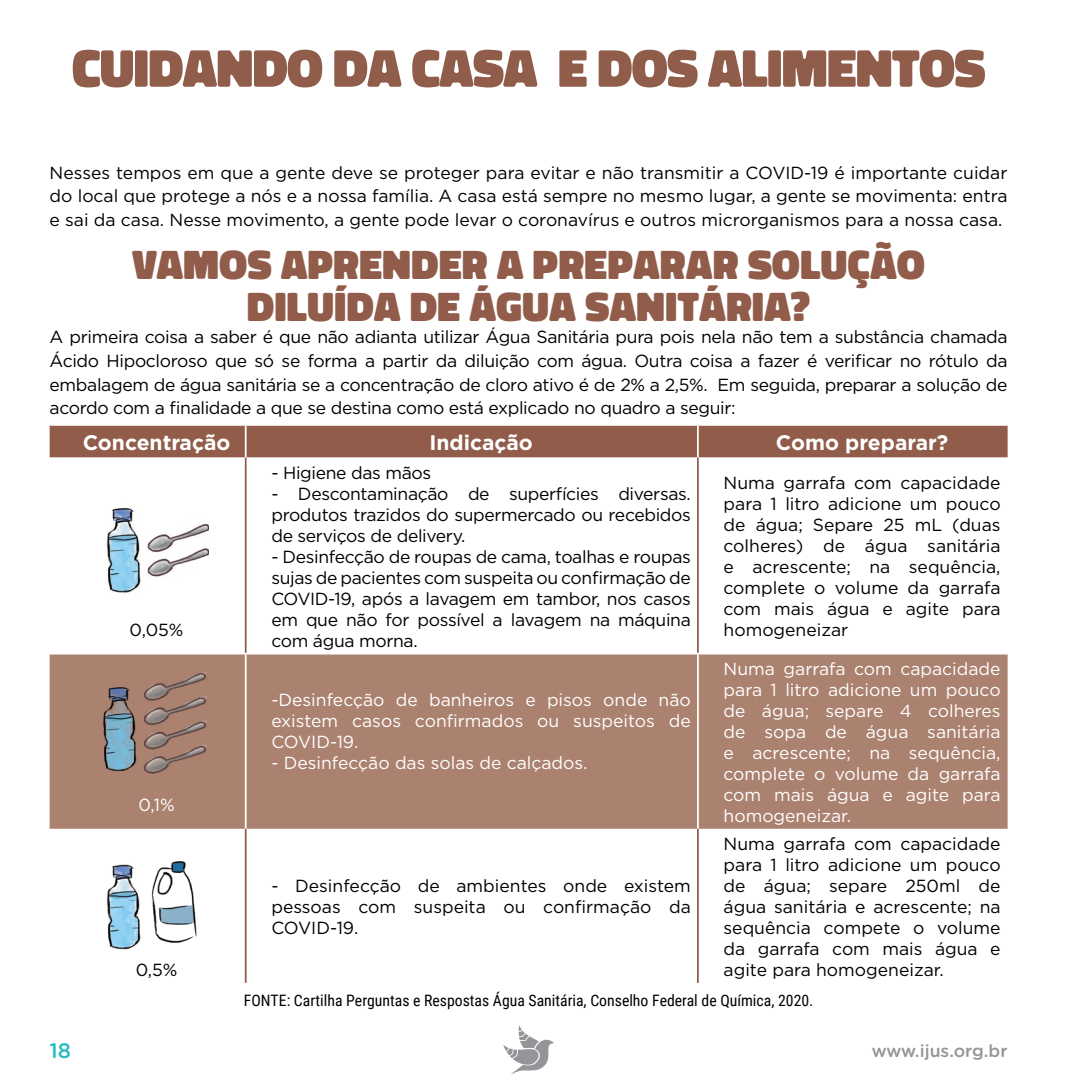
<style>
.page{position:relative;width:1092px;height:1092px;background:#fff}
.page>*{position:absolute;margin:0;border:0;box-sizing:border-box;transform-origin:0 0}
.t1{font:900 54.25px "Don Jose";letter-spacing:-.02em;color:#915d4b}
.t2{font:900 42px/42px "Don Jose";color:#915c4a;text-align:center}
.t3{font:700 21px "Gotham";color:#fff}
.t4{font:500 21px "Gotham Rounded";color:#26bdc0}
.t5{font:17.5px/21px "Gotham";letter-spacing:-.02em;color:#000;text-align:justify}
.t6{font:17.5px/21px "Gotham";color:#fff;text-align:justify}
.t7{font:500 17.5px "Gotham Rounded";color:#939598}
.t8{font:15.75px "Roboto Condensed";color:#000}
</style>
<div class="page">
<svg style="left:503px;top:1025px;width:51px;height:49px"></svg>
<div style="left:50px;top:426px;width:957px;height:31px;background:#915c4a"></div>
<svg style="left:50px;top:457px;width:957px;height:525px"></svg>
<div style="left:50px;top:654px;width:957px;height:174px;background:#ab8170"></div>
<hr style="left:245px;top:426px;width:1px;height:31px;background:#fff">
<hr style="left:697px;top:426px;width:1px;height:31px;background:#fff">
<hr style="left:50px;top:652px;width:196px;height:2px;background:#fff">
<hr style="left:246px;top:652px;width:451px;height:2px;background:#fff">
<hr style="left:245px;top:654px;width:1px;height:174px;background:#fff">
<hr style="left:697px;top:652px;width:310px;height:2px;background:#fff">
<hr style="left:697px;top:654px;width:1px;height:174px;background:#fff">
<hr style="left:245px;top:457px;width:1px;height:195px;background:#915c4a">
<hr style="left:697px;top:457px;width:1px;height:195px;background:#915c4a">
<hr style="left:245px;top:828px;width:1px;height:154px;background:#915c4a">
<hr style="left:697px;top:828px;width:1px;height:154px;background:#915c4a">
<img style="left:98px;top:500px;width:110px;height:99px">
<img style="left:94px;top:669px;width:117px;height:108px">
<img style="left:98px;top:856px;width:110px;height:99px">
<h1 class="t1" style="left:72px;top:39px;width:915px">CUIDANDO DA CASA E DOS ALIMENTOS</h1>
<p class="t5" style="left:50px;top:160px;width:959px;line-height:23.6px">Nesses tempos em que a gente deve se proteger para evitar e não transmitir a COVID-19 é importante cuidar do local que protege a nós e a nossa família. A casa está sempre no mesmo lugar, a gente se movimenta: entra e sai da casa. Nesse movimento, a gente pode levar o coronavírus e outros microrganismos para a nossa casa.</p>
<h2 class="t2" style="left:132px;top:247px;width:794px">VAMOS APRENDER A PREPARAR SOLUÇÃO<br>DILUÍDA DE ÁGUA SANITÁRIA?</h2>
<p class="t5" style="left:50px;top:325px;width:959px;line-height:23.6px">A primeira coisa a saber é que não adianta utilizar Água Sanitária pura pois nela não tem a substância chamada Ácido Hipocloroso que só se forma a partir da diluição com água. Outra coisa a fazer é verificar no rótulo da embalagem de água sanitária se a concentração de cloro ativo é de 2% a 2,5%. Em seguida, preparar a solução de acordo com a finalidade a que se destina como está explicado no quadro a seguir:</p>
<p class="t3" style="left:83px;top:428px;width:149px">Concentração</p>
<p class="t3" style="left:429px;top:428px;width:105px">Indicação</p>
<p class="t3" style="left:775px;top:428px;width:174px">Como preparar?</p>
<p class="t5" style="left:130px;top:619px;width:55px">0,05%</p>
<p class="t6" style="left:138px;top:794px;width:38px">0,1%</p>
<p class="t5" style="left:136px;top:958px;width:43px">0,5%</p>
<p class="t5" style="left:271px;top:461px;width:161px">- Higiene das mãos</p>
<p class="t5" style="left:271px;top:482px;width:421px">- Descontaminação de superfícies diversas. produtos trazidos do supermercado ou recebidos de serviços de delivery.</p>
<p class="t5" style="left:271px;top:545px;width:421px">- Desinfecção de roupas de cama, toalhas e roupas sujas de pacientes com suspeita ou confirmação de COVID-19, após a lavagem em tambor, nos casos em que não for possível a lavagem na máquina com água morna.</p>
<p class="t6" style="left:271px;top:689px;width:421px">-Desinfecção de banheiros e pisos onde não existem casos confirmados ou suspeitos de COVID-19.</p>
<p class="t6" style="left:271px;top:752px;width:317px">- Desinfecção das solas de calçados.</p>
<p class="t5" style="left:271px;top:874px;width:421px">- Desinfecção de ambientes onde existem pessoas com suspeita ou confirmação da COVID-19.</p>
<p class="t5" style="left:723px;top:472px;width:278px">Numa garrafa com capacidade para 1 litro adicione um pouco de água; Separe 25 mL (duas colheres) de água sanitária e acrescente; na sequência, complete o volume da garrafa com mais água e agite para homogeneizar</p>
<p class="t6" style="left:723px;top:657px;width:278px">Numa garrafa com capacidade para 1 litro adicione um pouco de água; separe 4 colheres de sopa de água sanitária e acrescente; na sequência, complete o volume da garrafa com mais água e agite para homogeneizar.</p>
<p class="t5" style="left:723px;top:832px;width:278px">Numa garrafa com capacidade para 1 litro adicione um pouco de água; separe 250ml de água sanitária e acrescente; na sequência compete o volume da garrafa com mais água e agite para homogeneizar.</p>
<p class="t8" style="left:244px;top:989px;width:571px">FONTE: Cartilha Perguntas e Respostas Água Sanitária, Conselho Federal de Química, 2020.</p>
<p class="t4" style="left:50px;top:1035px;width:23px">18</p>
<p class="t7" style="left:871px;top:1038px;width:137px">www.ijus.org.br</p>
</div>
